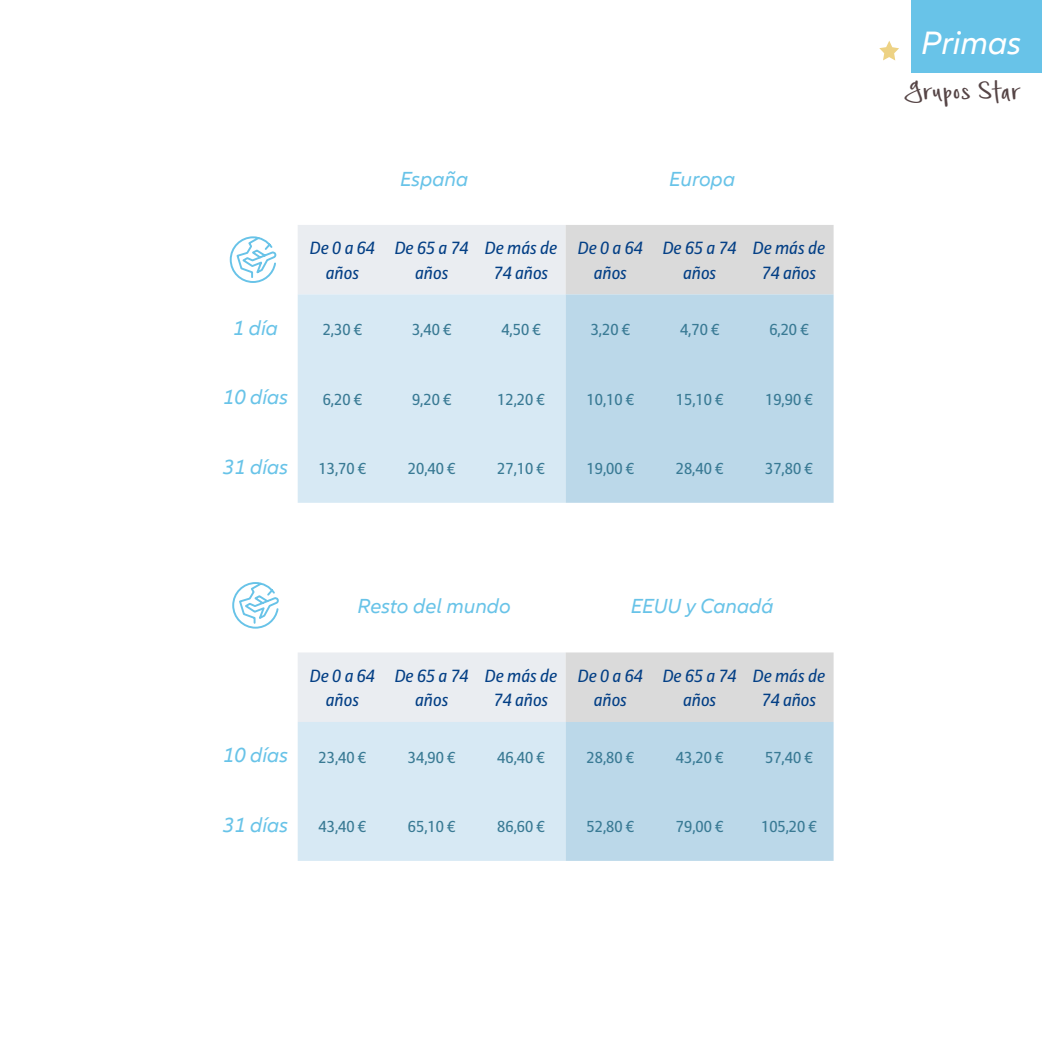
<style>
.page{position:relative;width:1042px;height:1042px;background:#fff}
.page>*{position:absolute;margin:0;border:0;box-sizing:border-box;transform-origin:0 0}
.t1{font:37.1px "Simple Joys";letter-spacing:-.005em;color:#564546}
.t2{font:italic 33.25px "Allianz Neo";color:#fff}
.Cabecera_VIAJE{font:italic 21px "Allianz Neo";color:#68c3e8}
.Sub_head_EDADES{font:italic 17.5px/24.5px "Allianz Sans";color:#033f85;text-align:center}
.blue_centered_number{font:15.75px "Allianz Sans";color:#397a94}
</style>
<div class="page">
<div style="left:911px;top:0;width:131px;height:73px;background:#68c3e8"></div>
<svg style="left:298px;top:225px;width:535px;height:69px;background:#e2e3e5"></svg>
<div style="left:298px;top:294px;width:268px;height:209px;background:#d7e9f4"></div>
<div style="left:566px;top:294px;width:267px;height:209px;background:#bbd8e9"></div>
<svg style="left:229px;top:236px;width:48px;height:47px"></svg>
<svg style="left:298px;top:652px;width:535px;height:209px;background:#d1e1eb"></svg>
<svg style="left:232px;top:582px;width:47px;height:47px"></svg>
<svg style="left:879px;top:41px;width:20px;height:19px"></svg>
<p class="Cabecera_VIAJE" style="left:400px;top:167px;width:70px">España</p>
<p class="Cabecera_VIAJE" style="left:669px;top:167px;width:68px">Europa</p>
<p class="Sub_head_EDADES" style="left:310px;top:235px;width:66px">De 0 a 64 años</p>
<p class="Sub_head_EDADES" style="left:395px;top:235px;width:75px">De 65 a 74 años</p>
<p class="Sub_head_EDADES" style="left:485px;top:235px;width:74px">De más de<br>74 años</p>
<p class="Sub_head_EDADES" style="left:578px;top:235px;width:66px">De 0 a 64 años</p>
<p class="Sub_head_EDADES" style="left:663px;top:235px;width:75px">De 65 a 74 años</p>
<p class="Sub_head_EDADES" style="left:753px;top:235px;width:74px">De más de<br>74 años</p>
<p class="Cabecera_VIAJE" style="left:233px;top:316px;width:46px">1 día</p>
<p class="blue_centered_number" style="left:323px;top:320px;width:41px">2,30 €</p>
<p class="blue_centered_number" style="left:412px;top:320px;width:41px">3,40 €</p>
<p class="blue_centered_number" style="left:501px;top:320px;width:41px">4,50 €</p>
<p class="blue_centered_number" style="left:591px;top:320px;width:41px">3,20 €</p>
<p class="blue_centered_number" style="left:680px;top:320px;width:41px">4,70 €</p>
<p class="blue_centered_number" style="left:769px;top:320px;width:41px">6,20 €</p>
<p class="Cabecera_VIAJE" style="left:223px;top:385px;width:66px">10 días</p>
<p class="blue_centered_number" style="left:323px;top:390px;width:41px">6,20 €</p>
<p class="blue_centered_number" style="left:412px;top:390px;width:41px">9,20 €</p>
<p class="blue_centered_number" style="left:497px;top:390px;width:49px">12,20 €</p>
<p class="blue_centered_number" style="left:586px;top:390px;width:49px">10,10 €</p>
<p class="blue_centered_number" style="left:676px;top:390px;width:49px">15,10 €</p>
<p class="blue_centered_number" style="left:765px;top:390px;width:49px">19,90 €</p>
<p class="Cabecera_VIAJE" style="left:223px;top:455px;width:66px">31 días</p>
<p class="blue_centered_number" style="left:319px;top:459px;width:49px">13,70 €</p>
<p class="blue_centered_number" style="left:408px;top:459px;width:49px">20,40 €</p>
<p class="blue_centered_number" style="left:497px;top:459px;width:49px">27,10 €</p>
<p class="blue_centered_number" style="left:586px;top:459px;width:49px">19,00 €</p>
<p class="blue_centered_number" style="left:676px;top:459px;width:49px">28,40 €</p>
<p class="blue_centered_number" style="left:765px;top:459px;width:49px">37,80 €</p>
<p class="Cabecera_VIAJE" style="left:358px;top:594px;width:155px">Resto del mundo</p>
<p class="Cabecera_VIAJE" style="left:631px;top:594px;width:144px">EEUU y Canadá</p>
<p class="Sub_head_EDADES" style="left:310px;top:663px;width:66px">De 0 a 64 años</p>
<p class="Sub_head_EDADES" style="left:395px;top:663px;width:75px">De 65 a 74 años</p>
<p class="Sub_head_EDADES" style="left:485px;top:663px;width:74px">De más de<br>74 años</p>
<p class="Sub_head_EDADES" style="left:578px;top:663px;width:66px">De 0 a 64 años</p>
<p class="Sub_head_EDADES" style="left:663px;top:663px;width:75px">De 65 a 74 años</p>
<p class="Sub_head_EDADES" style="left:753px;top:663px;width:74px">De más de<br>74 años</p>
<p class="Cabecera_VIAJE" style="left:223px;top:743px;width:66px">10 días</p>
<p class="blue_centered_number" style="left:319px;top:748px;width:49px">23,40 €</p>
<p class="blue_centered_number" style="left:408px;top:748px;width:49px">34,90 €</p>
<p class="blue_centered_number" style="left:497px;top:748px;width:49px">46,40 €</p>
<p class="blue_centered_number" style="left:586px;top:748px;width:49px">28,80 €</p>
<p class="blue_centered_number" style="left:676px;top:748px;width:49px">43,20 €</p>
<p class="blue_centered_number" style="left:765px;top:748px;width:49px">57,40 €</p>
<p class="Cabecera_VIAJE" style="left:223px;top:813px;width:66px">31 días</p>
<p class="blue_centered_number" style="left:319px;top:817px;width:49px">43,40 €</p>
<p class="blue_centered_number" style="left:408px;top:817px;width:49px">65,10 €</p>
<p class="blue_centered_number" style="left:497px;top:817px;width:49px">86,60 €</p>
<p class="blue_centered_number" style="left:586px;top:817px;width:49px">52,80 €</p>
<p class="blue_centered_number" style="left:676px;top:817px;width:49px">79,00 €</p>
<p class="blue_centered_number" style="left:761px;top:817px;width:57px">105,20 €</p>
<p class="t2" style="left:921px;top:24px;width:101px">Primas</p>
<p class="t1" style="left:904px;top:75px;width:118px">Grupos Star</p>
</div>
